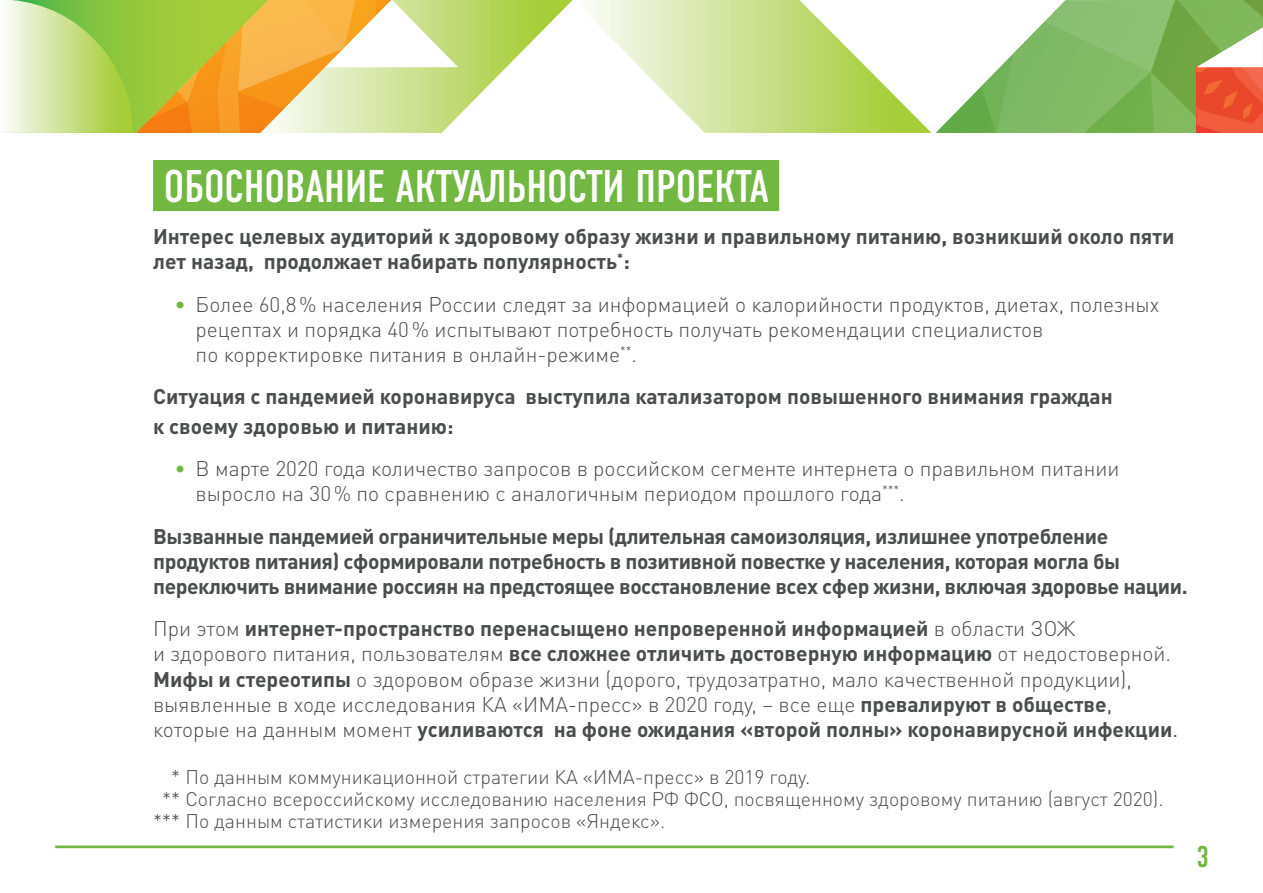
<style>
.page{position:relative;width:1263px;height:893px;background:#fff}
.page>*{position:absolute;margin:0;border:0;box-sizing:border-box;transform-origin:0 0}
.заг2{font:45.75px "DIN Condensed C";color:#fff}
.t1{font:30px "DIN Condensed C";color:#73b743}
.Стиль_абзаца_1{font:300 21px/25.2px "DIN Pro";color:#4b4c4d}
.Стиль_абзаца_1-2{font:700 21px/25.2px "DIN Pro";letter-spacing:-.01em;color:#4b4c4d}
.булит{font:300 19.5px "DIN Pro";color:#4b4c4d}
.s1{color:#73b743}
.s2{font-weight:700}
.s3{font-weight:400}
.s4{font-weight:300}
</style>
<div class="page">
<hr style="left:55px;top:845px;width:1119px;height:3px;background:#73b743">
<svg style="left:706px;top:0;width:95px;height:133px"></svg>
<svg style="left:801px;top:0;width:462px;height:133px"></svg>
<svg style="left:0;top:0;width:706px;height:133px"></svg>
<div style="left:153px;top:160px;width:626px;height:51px;background:#73b743"></div>
<p class="заг2" style="left:164px;top:162px;width:606px">ОБОСНОВАНИЕ АКТУАЛЬНОСТИ ПРОЕКТА</p>
<p class="Стиль_абзаца_1-2" style="left:153px;top:223px;width:1023px">Интерес целевых аудиторий к здоровому образу жизни и правильному питанию, возникший около пяти лет назад, продолжает набирать популярность<sup>*</sup>:</p>
<p class="Стиль_абзаца_1" style="left:196px;top:291px;width:965px;text-indent:-21px"><span class="s1">•</span> Более 60,8% населения России следят за информацией о калорий ности продуктов, диетах, полезных рецептах и порядка 40% испытывают потребность получать рекомендации специалистов<br>по корректировке питания в онлайн-режиме<sup>**</sup>.</p>
<p class="Стиль_абзаца_1-2" style="left:153px;top:381px;width:961px;line-height:29.7px">Ситуация с пандемией коронавируса выступила катализатором повышенного внимания граждан к своему здоровью и питанию:</p>
<p class="Стиль_абзаца_1" style="left:196px;top:456px;width:925px;text-indent:-21px"><span class="s1">•</span> В марте 2020 года количество запросов в российском сегменте интернета о правильном питании выросло на 30% по сравнению с аналогичным периодом прошлого года<sup>***</sup>.</p>
<p class="Стиль_абзаца_1-2" style="left:153px;top:523px;width:1036px">Вызванные пандемией ограничительные меры (длительная самоизоляция, излишнее употребление продуктов питания) сформировали потребность в позитивной повестке у населения, которая могла бы переключить внимание россиян на предстоящее восстановление всех сфер жизни, включая здоровье нации.</p>
<p class="Стиль_абзаца_1" style="left:153px;top:616px;width:1019px">При этом <span class="s2">интернет-пространство перенасыщено непроверенной информацией</span> в области ЗОЖ<br>и здорового питания, пользователям <span class="s2">все сложнее отличить достоверную информацию</span> от недостоверной .<br><span class="s2">Мифы и стереотипы</span> о здоровом образе жизни (дорого, трудозатратно, мало качественной продукции), выявленные в ходе исследования КА «ИМА-пресс» в 2020 году, – все еще <span class="s2">превалируют в обществе</span><span class="s3">,</span></p>
<p class="Стиль_абзаца_1-2" style="left:153px;top:716px;width:1026px"><span class="s4">которые на данным момент</span> усиливаются на фоне ожидания «второй полны» коронавирусной инфекции<span class="s3">.</span></p>
<p class="булит" style="left:171px;top:764px;width:640px">* По данным коммуникационной стратегии КА «ИМА-пресс» в 2019 году.</p>
<p class="булит" style="left:162px;top:787px;width:1003px">** Согласно всероссийскому исследованию населения РФ ФСО, посвященному здоровому питанию (август 2020).</p>
<p class="булит" style="left:153px;top:809px;width:514px">*** По данным статистики измерения запросов «Яндекс».</p>
<h2 class="t1" style="left:1196px;top:840px;width:14px">3</h2>
</div>
